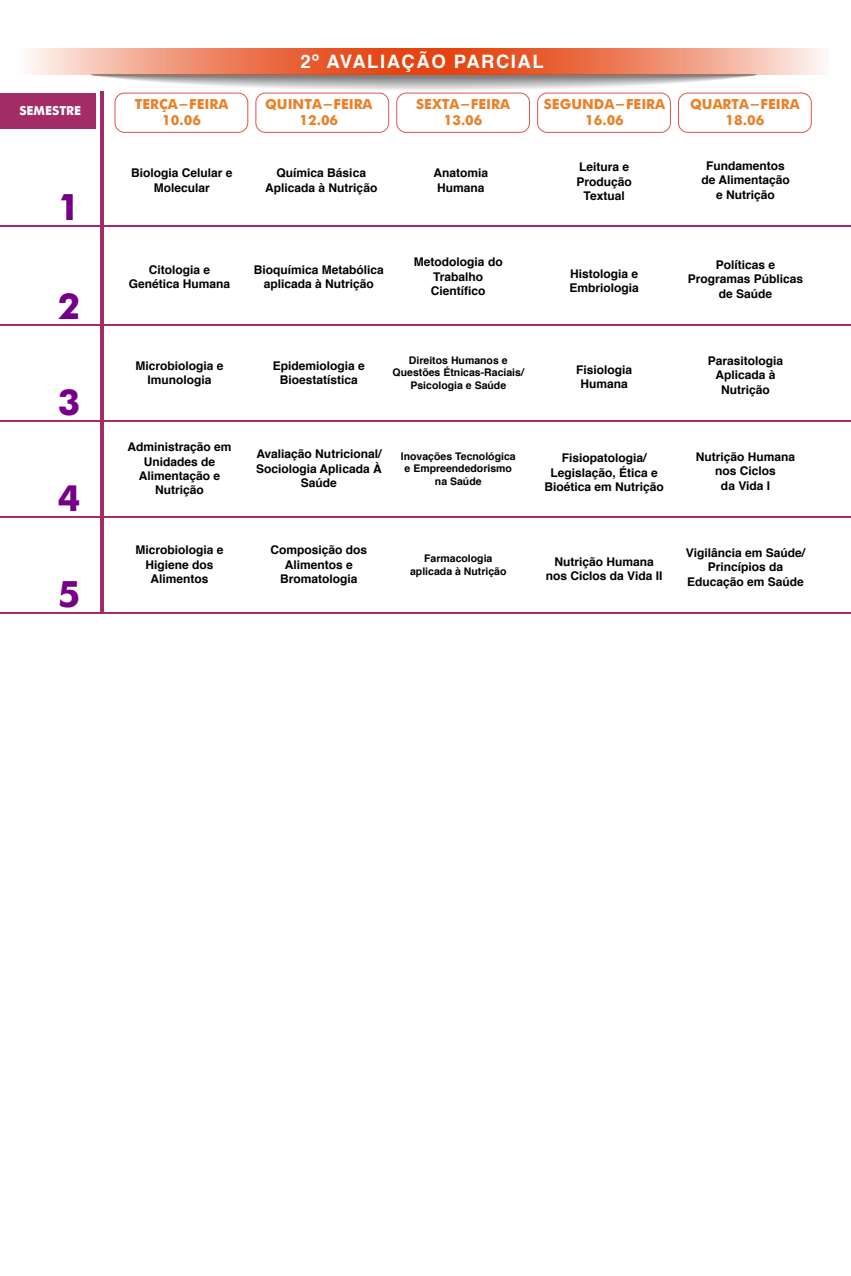
<style>
.page{position:relative;width:851px;height:1276px;background:#fff}
.page>*{position:absolute;margin:0;border:0;box-sizing:border-box;transform-origin:0 0}
.t1{font:700 36px "Futura";color:#750087}
.t2{font:700 18.6px "Helvetica";letter-spacing:.08em;color:#fff}
.t3{font:700 13.8px/16.5px "Futura";color:#eb8029;text-align:center}
.t4{font:700 12.3px "Futura";color:#fff}
.t5{font:700 12px/14.4px "Helvetica";color:#000;text-align:center}
.t6{font:700 10.5px/12.6px "Helvetica";color:#000;text-align:center}
</style>
<div class="page">
<svg style="left:92px;top:75px;width:664px;height:15px"></svg>
<svg style="left:29px;top:48px;width:795px;height:27px;background:#ed8666"></svg>
<div style="left:0;top:93px;width:95px;height:35px;background:#a32c67"></div>
<div style="left:114px;top:93px;width:134px;height:40px;border:1px solid #e25446;border-radius:10px"></div>
<div style="left:255px;top:93px;width:134px;height:40px;border:1px solid #e25446;border-radius:10px"></div>
<div style="left:396px;top:93px;width:134px;height:40px;border:1px solid #e25446;border-radius:10px"></div>
<div style="left:537px;top:93px;width:133px;height:40px;border:1px solid #e25446;border-radius:10px"></div>
<div style="left:678px;top:93px;width:133px;height:40px;border:1px solid #e25446;border-radius:10px"></div>
<hr style="left:0;top:225px;width:850px;height:1px;background:#a32c67">
<hr style="left:0;top:324px;width:850px;height:1px;background:#a32c67">
<hr style="left:0;top:420px;width:850px;height:1px;background:#a32c67">
<hr style="left:0;top:516px;width:850px;height:1px;background:#a32c67">
<hr style="left:0;top:612px;width:850px;height:1px;background:#a32c67">
<hr style="left:101px;top:91px;width:3px;height:521px;background:#a32c67">
<p class="t4" style="left:19px;top:102px;width:63px">SEMESTRE</p>
<h1 class="t1" style="left:58px;top:180px;width:24px">1</h1>
<h1 class="t1" style="left:58px;top:279px;width:24px">2</h1>
<h1 class="t1" style="left:58px;top:375px;width:24px">3</h1>
<h1 class="t1" style="left:58px;top:471px;width:24px">4</h1>
<h1 class="t1" style="left:58px;top:567px;width:24px">5</h1>
<h2 class="t2" style="left:300px;top:47px;width:245px">2º AVALIAÇÃO PARCIAL</h2>
<p class="t3" style="left:135px;top:94px;width:95px">TERÇA-FEIRA<br>10.06</p>
<p class="t3" style="left:265px;top:94px;width:109px">QUINTA-FEIRA<br>12.06</p>
<p class="t3" style="left:416px;top:94px;width:95px">SEXTA-FEIRA<br>13.06</p>
<p class="t3" style="left:544px;top:94px;width:123px">SEGUNDA-FEIRA<br>16.06</p>
<p class="t3" style="left:690px;top:94px;width:111px">QUARTA-FEIRA<br>18.06</p>
<p class="t5" style="left:131px;top:166px;width:103px">Biologia Celular e<br>Molecular</p>
<p class="t5" style="left:265px;top:166px;width:114px">Química Básica<br>Aplicada à Nutrição</p>
<p class="t5" style="left:433px;top:166px;width:56px">Anatomia<br>Humana</p>
<p class="t5" style="left:129px;top:262px;width:103px">Citologia e<br>Genética Humana</p>
<p class="t5" style="left:254px;top:262px;width:132px">Bioquímica Metabólica aplicada à Nutrição</p>
<p class="t5" style="left:414px;top:255px;width:90px">Metodologia do<br>Trabalho<br>Científico</p>
<p class="t5" style="left:576px;top:160px;width:57px">Leitura e<br>Produção<br>Textual</p>
<p class="t5" style="left:701px;top:159px;width:90px">Fundamentos de Alimentação e Nutrição</p>
<p class="t5" style="left:569px;top:266px;width:71px;text-align:left">Histologia e<br>Embriologia</p>
<p class="t5" style="left:687px;top:258px;width:117px">Políticas e<br>Programas Públicas de Saúde</p>
<p class="t5" style="left:135px;top:358px;width:90px">Microbiologia e<br>Imunologia</p>
<p class="t5" style="left:273px;top:358px;width:94px">Epidemiologia e<br>Bioestatística</p>
<p class="t6" style="left:392px;top:354px;width:133px">Direitos Humanos e<br>Questões Étnicas-Raciais/<br>Psicologia e Saúde</p>
<p class="t5" style="left:127px;top:440px;width:106px">Administração em<br>Unidades de<br>Alimentação e<br>Nutrição</p>
<p class="t5" style="left:256px;top:447px;width:127px">Avaliação Nutricional/<br>Sociologia Aplicada À<br>Saúde</p>
<p class="t6" style="left:401px;top:450px;width:116px">Inovações Tecnológica e Empreendedorismo na Saúde</p>
<p class="t5" style="left:135px;top:543px;width:90px">Microbiologia e<br>Higiene dos<br>Alimentos</p>
<p class="t5" style="left:270px;top:543px;width:98px">Composição dos<br>Alimentos e<br>Bromatologia</p>
<p class="t6" style="left:410px;top:552px;width:98px">Farmacologia aplicada à Nutrição</p>
<p class="t5" style="left:576px;top:362px;width:58px">Fisiologia<br>Humana</p>
<p class="t5" style="left:707px;top:354px;width:77px">Parasitologia<br>Aplicada à<br>Nutrição</p>
<p class="t5" style="left:544px;top:451px;width:121px">Fisiopatologia/<br>Legislação, Ética e<br>Bioética em Nutrição</p>
<p class="t5" style="left:695px;top:450px;width:101px">Nutrição Humana nos Ciclos<br>da Vida I</p>
<p class="t5" style="left:545px;top:554px;width:118px">Nutrição Humana nos Ciclos da Vida II</p>
<p class="t5" style="left:685px;top:546px;width:121px">Vigilância em Saúde/<br>Princípios da<br>Educação em Saúde</p>
</div>
